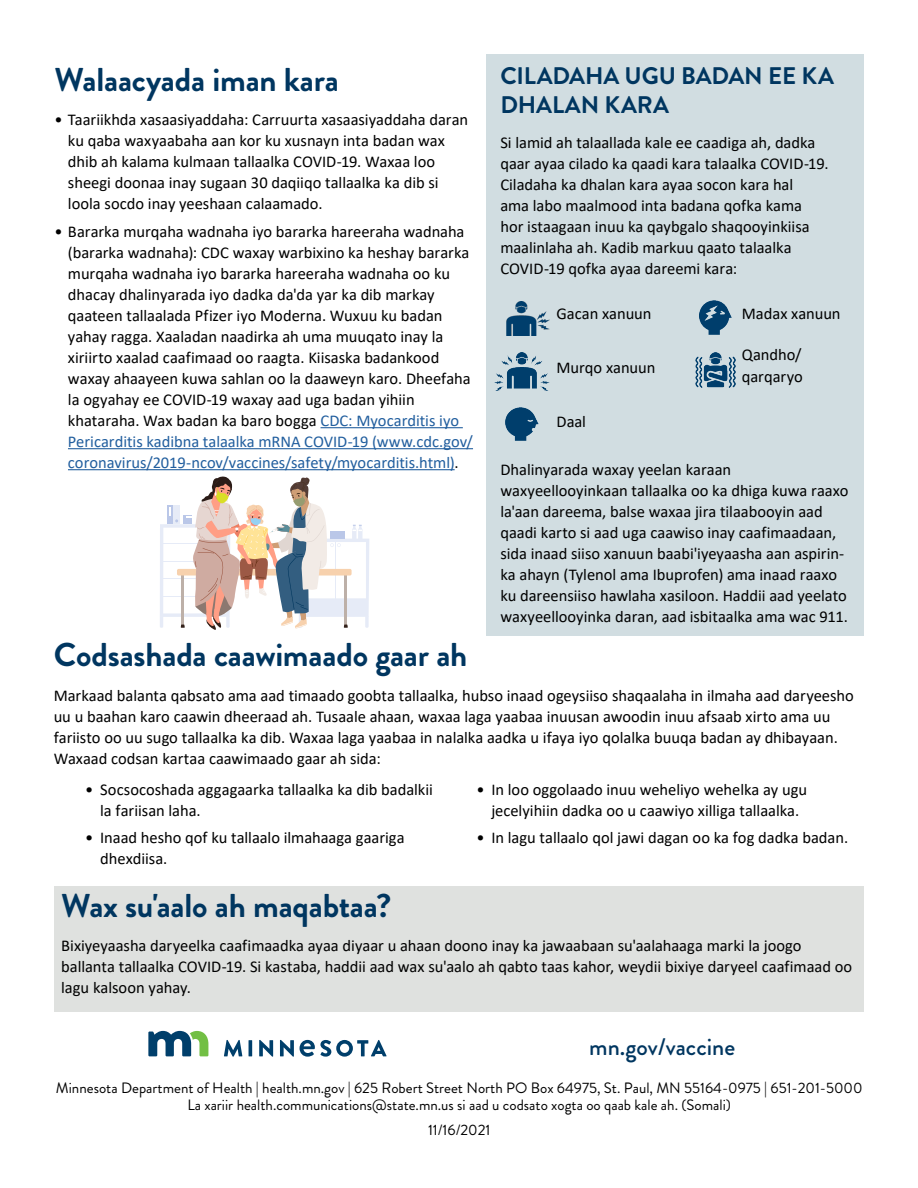
<style>
.page{position:relative;width:918px;height:1188px;background:#fff}
.page>*{position:absolute;margin:0;border:0;box-sizing:border-box;transform-origin:0 0}
.t1{font:700 33px "Brandon Grotesque";letter-spacing:-.005em;color:#003660}
.t2{font:700 24px/28.8px "Brandon Grotesque";letter-spacing:-.005em;color:#003660}
.mn_gov_vaccine{font:500 24px "Brandon Grotesque";color:#003660}
.body{font:16.5px/21px "Calibri";letter-spacing:-.005em;color:#000}
.Bullets{font:16.5px/21px "Calibri";letter-spacing:-.005em;color:#000}
.body_10{font:15px/16.5px "Brandon Grotesque";color:#000;text-align:center}
.s1{color:#215e9e}
</style>
<div class="page">
<div style="left:487px;top:54px;width:377px;height:233px;background:#d1dde1"></div>
<svg style="left:160px;top:476px;width:209px;height:154px"></svg>
<div style="left:487px;top:287px;width:377px;height:163px;background:#d1dde1"></div>
<div style="left:487px;top:449px;width:377px;height:187px;background:#d1dde1"></div>
<img style="left:506px;top:301px;width:44px;height:35px">
<img style="left:494px;top:353px;width:56px;height:37px">
<img style="left:506px;top:407px;width:32px;height:34px">
<img style="left:699px;top:300px;width:33px;height:34px">
<img style="left:696px;top:353px;width:39px;height:34px">
<svg style="left:148px;top:1031px;width:60px;height:25px"></svg>
<svg style="left:224px;top:1040px;width:18px;height:17px"></svg>
<hr style="left:249px;top:1040px;width:3px;height:16px;background:#003f6b">
<svg style="left:259px;top:1040px;width:14px;height:17px"></svg>
<svg style="left:280px;top:1040px;width:14px;height:17px"></svg>
<svg style="left:300px;top:1040px;width:87px;height:17px"></svg>
<div style="left:54px;top:887px;width:810px;height:125px;background:#dfe1df"></div>
<hr style="left:321px;top:427px;width:142px;height:1px;background:#215e9e">
<hr style="left:68px;top:448px;width:405px;height:1px;background:#215e9e">
<hr style="left:68px;top:469px;width:387px;height:1px;background:#215e9e">
<h3 class="t1" style="left:54px;top:56px;width:286px">Walaacyada iman kara</h3>
<p class="Bullets" style="left:68px;top:109px;width:402px;text-indent:-14px">• Taariikhda xasaasiyaddaha: Carruurta xasaasiyaddaha daran ku qaba waxyaabaha aan kor ku xusnayn inta badan wax dhib ah kalama kulmaan tallaalka COVID-19. Waxaa loo sheegi doonaa inay sugaan 30 daqiiqo tallaalka ka dib si loola socdo inay yeeshaan calaamado.</p>
<p class="Bullets" style="left:68px;top:220px;width:407px;text-indent:-14px">• Bararka murqaha wadnaha iyo bararka hareeraha wadnaha (bararka wadnaha): CDC waxay warbixino ka heshay bararka murqaha wadnaha iyo bararka hareeraha wadnaha oo ku dhacay dhalinyarada iyo dadka da'da yar ka dib markay qaateen tallaalada Pfizer iyo Moderna. Wuxuu ku badan yahay ragga. Xaaladan naadirka ah uma muuqato inay la xiriirto xaalad caafimaad oo raagta. Kiisaska badankood waxay ahaayeen kuwa sahlan oo la daaweyn karo. Dheefaha la ogyahay ee COVID-19 waxay aad uga badan yihiin khataraha. Wax badan ka baro bogga <span class="s1">CDC: Myocarditis iyo Pericarditis kadibna talaalka mRNA COVID-19 (www.cdc.gov/ coronavirus/2019-ncov/vaccines/safety/myocarditis.html)</span>.</p>
<h4 class="t2" style="left:500px;top:62px;width:335px">CILADAHA UGU BADAN EE KA<br>DHALAN KARA</h4>
<p class="body" style="left:500px;top:131px;width:330px">Si lamid ah talaallada kale ee caadiga ah, dadka qaar ayaa cilado ka qaadi kara talaalka COVID-19.<br>Ciladaha ka dhalan kara ayaa socon kara hal<br>ama labo maalmood inta badana qofka kama hor istaagaan inuu ka qaybgalo shaqooyinkiisa maalinlaha ah. Kadib markuu qaato talaalka COVID-19 qofka ayaa dareemi kara:</p>
<p class="body" style="left:557px;top:303px;width:96px">Gacan xanuun</p>
<p class="body" style="left:742px;top:303px;width:100px">Madax xanuun</p>
<p class="body" style="left:742px;top:343px;width:62px;line-height:22.5px">Qandho/ qarqaryo</p>
<p class="body" style="left:557px;top:357px;width:100px">Murqo xanuun</p>
<p class="body" style="left:557px;top:411px;width:31px">Daal</p>
<p class="body" style="left:500px;top:459px;width:350px">Dhalinyarada waxay yeelan karaan waxyeellooyinkaan tallaalka oo ka dhiga kuwa raaxo la'aan dareema, balse waxaa jira tilaabooyin aad qaadi karto si aad uga caawiso inay caafimaadaan, sida inaad siiso xanuun baabi'iyeyaasha aan aspirin&shy;ka ahayn (Tylenol ama Ibuprofen) ama inaad raaxo ku dareensiiso hawlaha xasiloon. Haddii aad yeelato waxyeellooyinka daran, aad isbitaalka ama wac 911.</p>
<h3 class="t1" style="left:54px;top:632px;width:415px">Codsashada caawimaado gaar ah</h3>
<p class="body" style="left:54px;top:684px;width:802px">Markaad balanta qabsato ama aad timaado goobta tallaalka, hubso inaad ogeysiiso shaqaalaha in ilmaha aad daryeesho uu u baahan karo caawin dheeraad ah. Tusaale ahaan, waxaa laga yaabaa inuusan awoodin inuu afsaab xirto ama uu fariisto oo uu sugo tallaalka ka dib. Waxaa laga yaabaa in nalalka aadka u ifaya iyo qolalka buuqa badan ay dhibayaan.<br>Waxaad codsan kartaa caawimaado gaar ah sida:</p>
<p class="Bullets" style="left:100px;top:778px;width:334px;text-indent:-15px">• Socsocoshada aggagaarka tallaalka ka dib badalkii la fariisan laha.</p>
<p class="Bullets" style="left:100px;top:827px;width:306px;text-indent:-15px">• Inaad hesho qof ku tallaalo ilmahaaga gaariga dhexdiisa.</p>
<p class="Bullets" style="left:476px;top:778px;width:332px;text-align:center">• In loo oggolaado inuu weheliyo wehelka ay ugu jecelyihiin dadka oo u caawiyo xilliga tallaalka.</p>
<p class="Bullets" style="left:476px;top:827px;width:373px">• In lagu tallaalo qol jawi dagan oo ka fog dadka badan.</p>
<h3 class="t1" style="left:61px;top:882px;width:332px">Wax su'aalo ah maqabtaa?</h3>
<p class="body" style="left:61px;top:935px;width:793px">Bixiyeyaasha daryeelka caafimaadka ayaa diyaar u ahaan doono inay ka jawaabaan su'aalahaaga marki la joogo ballanta tallaalka COVID-19. Si kastaba, haddii aad wax su'aalo ah qabto taas kahor, weydii bixiye daryeel caafimaad oo lagu kalsoon yahay.</p>
<p class="mn_gov_vaccine" style="left:589px;top:1030px;width:147px">mn.gov/vaccine</p>
<p class="body_10" style="left:56px;top:1080px;width:808px">Minnesota Department of Health | health.mn.gov | 625 Robert Street North PO Box 64975, St. Paul, MN 55164-0975 | 651-201-5000<br>La xariir health.communications@state.mn.us si aad u codsato xogta oo qaab kale ah. (Somali)</p>
<p class="body_10" style="left:428px;top:1122px;width:64px">11/16/2021</p>
</div>
